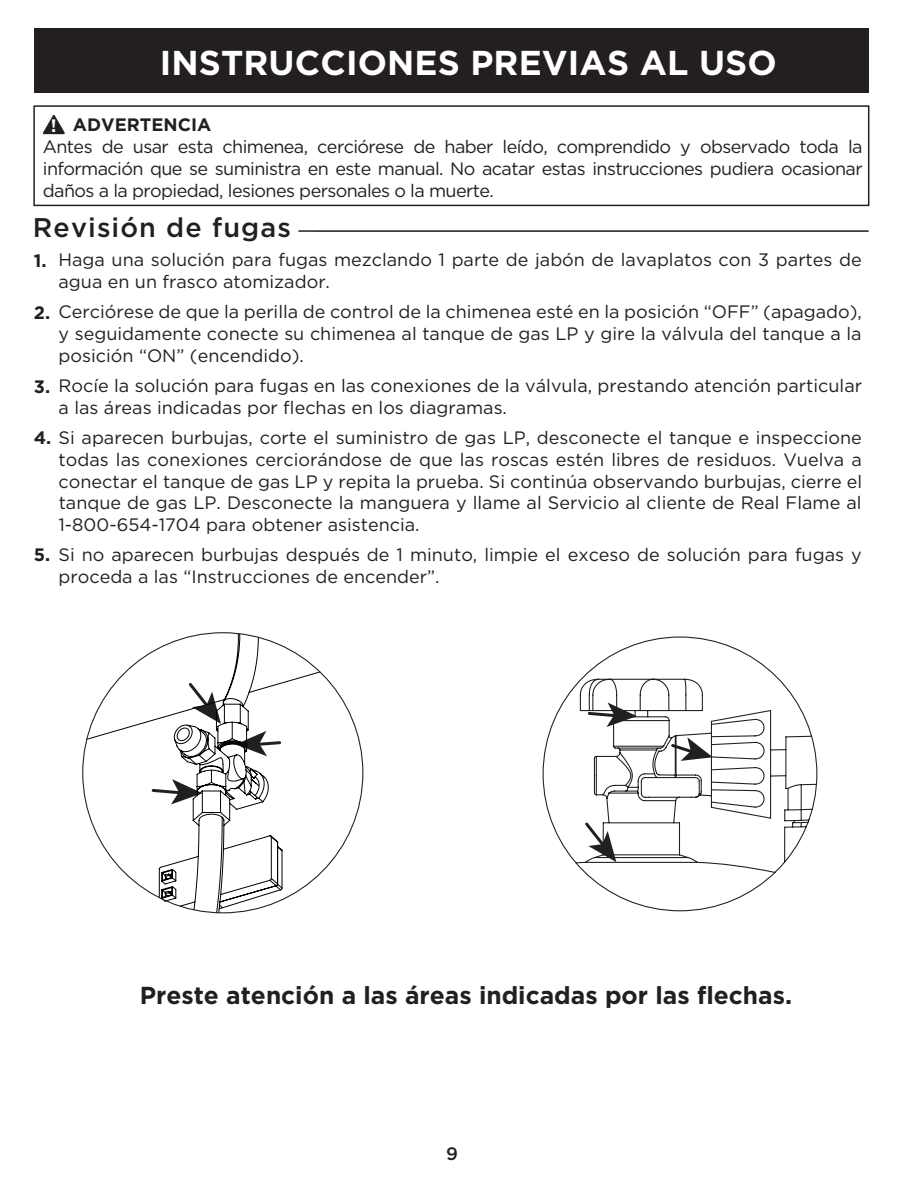
<style>
.page{position:relative;width:918px;height:1188px;background:#fff}
.page>*{position:absolute;margin:0;border:0;box-sizing:border-box;transform-origin:0 0}
.t1{font:700 34.5px "Gotham";letter-spacing:.005em;color:#fff}
.t2{font:500 27px "Gotham";letter-spacing:.04em;color:#231f20}
.t3{font:700 24.6px "Gotham";color:#231f20}
.t4{font:18px/21.6px "Gotham";color:#231f20;text-align:justify}
.t5{font:700 18px "Gotham";color:#231f20}
.t6{font:500 18px "Gotham";color:#231f20}
.s1{color:#fff}
.s2{font-weight:700}
</style>
<div class="page">
<div style="left:34px;top:28px;width:834px;height:65px;background:#231f20"></div>
<div style="left:33px;top:105px;width:836px;height:101px;border:2px solid #231f20"></div>
<svg style="left:43px;top:115px;width:22px;height:19px"></svg>
<hr style="left:298px;top:230px;width:571px;height:2px;background:#221f1f">
<svg style="left:86px;top:633px;width:235px;height:281px"></svg>
<svg style="left:218px;top:849px;width:65px;height:61px"></svg>
<svg style="left:542px;top:636px;width:276px;height:276px"></svg>
<svg style="left:669px;top:737px;width:44px;height:24px"></svg>
<svg style="left:586px;top:703px;width:51px;height:24px"></svg>
<svg style="left:582px;top:820px;width:34px;height:42px"></svg>
<h1 class="t1" style="left:160px;top:40px;width:618px">INSTRUCCIONES PREVIAS AL USO</h1>
<p class="t5" style="left:51px;top:113px;width:162px"><span class="s1">!</span> ADVERTENCIA</p>
<p class="t4" style="left:43px;top:136px;width:821px">Antes de usar esta chimenea, cerciórese de haber leído, comprendido y observado toda la información que se suministra en este manual. No acatar estas instrucciones pudiera ocasionar daños a la propiedad, lesiones personales o la muerte.</p>
<h2 class="t2" style="left:33px;top:210px;width:259px">Revisión de fugas</h2>
<p class="t5" style="left:34px;top:249px;width:14px">1.</p>
<p class="t5" style="left:34px;top:301px;width:18px">2.</p>
<p class="t4" style="left:59px;top:249px;width:805px">Haga una solución para fugas mezclando 1 parte de jabón de lavaplatos con 3 partes de agua en un frasco atomizador.</p>
<p class="t4" style="left:59px;top:301px;width:805px">Cerciórese de que la perilla de control de la chimenea esté en la posición “OFF” (apagado), y seguidamente conecte su chimenea al tanque de gas LP y gire la válvula del tanque a la posición “ON” (encendido).</p>
<p class="t4" style="left:59px;top:375px;width:805px">Rocíe la solución para fugas en las conexiones de la válvula, prestando atención particular a las áreas indicadas por flechas en los diagramas.</p>
<p class="t4" style="left:59px;top:448px;width:805px">todas las conexiones cerciorándose de que las roscas estén libres de residuos. Vuelva a conectar el tanque de gas LP y repita la prueba. Si continúa observando burbujas, cierre el tanque de gas LP. Desconecte la manguera y llame al Servicio al cliente de Real Flame al 1-800-654-1704 para obtener asistencia.</p>
<p class="t4" style="left:59px;top:544px;width:805px">Si no aparecen burbujas después de 1 minuto, limpie el exceso de solución para fugas y proceda a las “Instrucciones de encender”.</p>
<p class="t5" style="left:34px;top:375px;width:18px">3.</p>
<p class="t4" style="left:34px;top:427px;width:830px"><span class="s2">4.</span> Si aparecen burbujas, corte el suministro de gas LP, desconecte el tanque e inspeccione</p>
<p class="t5" style="left:34px;top:543px;width:18px">5.</p>
<h3 class="t3" style="left:140px;top:979px;width:654px">Preste atención a las áreas indicadas por las flechas.</h3>
<p class="t6" style="left:446px;top:1142px;width:13px">9</p>
</div>
